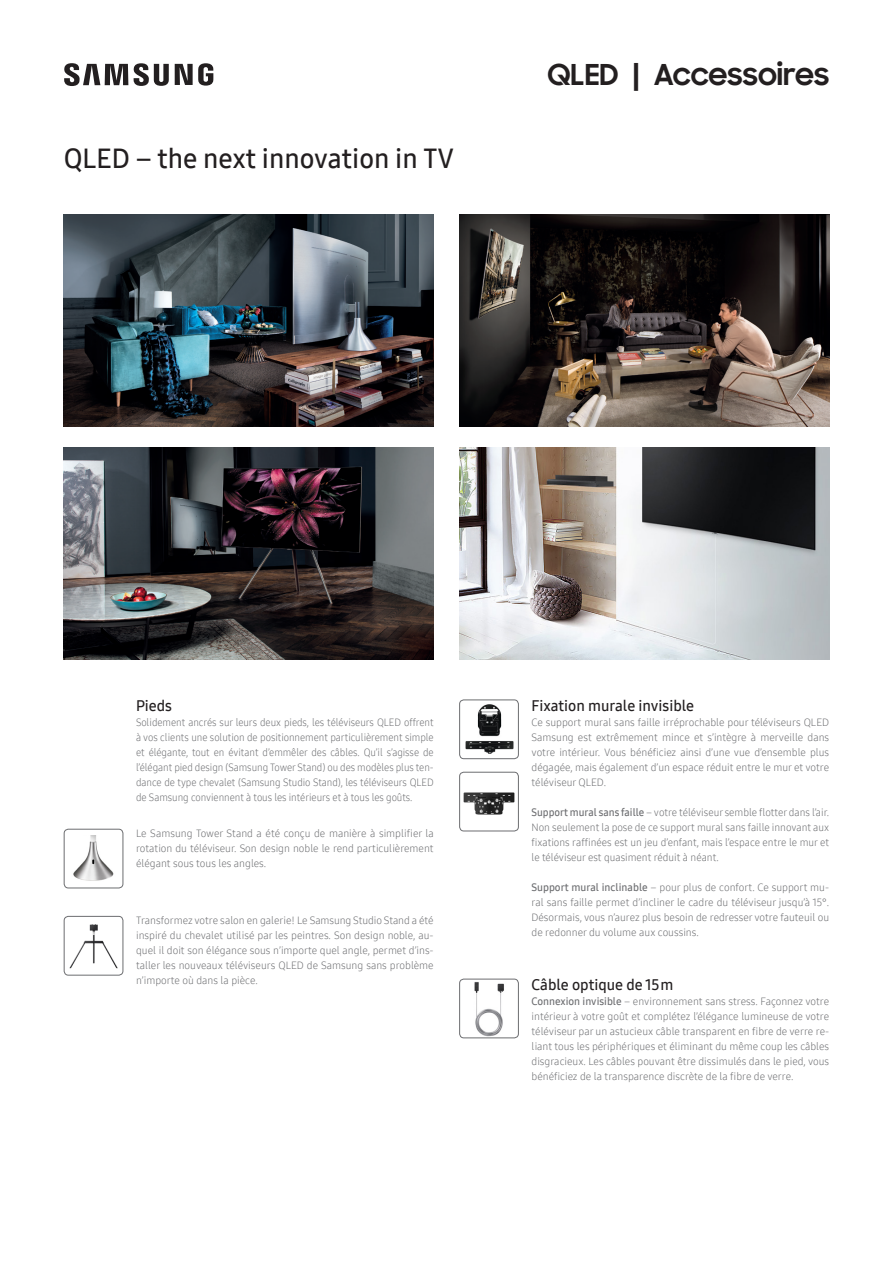
<style>
.page{position:relative;width:893px;height:1263px;background:#fff}
.page>*{position:absolute;margin:0;border:0;box-sizing:border-box;transform-origin:0 0}
.t1{font:700 29.25px "Samsung Sharp Sans";color:#231f20}
.Titel{font:27px "Samsung One 600";color:#231f20}
.Feature_Titel{font:15px "Samsung One 600";color:#231f20}
.Feature_Text{font:10.5px/15px "Samsung One 300";color:#6c6d70;text-align:justify}
.Feature_Text-2{font:10.5px/15px "Samsung One 300";color:#6c6d70;text-align:justify;scale:.95 1}
.s1{font-family:"Samsung One 600"}
</style>
<div class="page">
<svg style="left:64px;top:63px;width:149px;height:23px"></svg>
<img style="left:64px;top:215px;width:370px;height:211px">
<img style="left:64px;top:448px;width:370px;height:211px">
<img style="left:459px;top:215px;width:370px;height:211px">
<img style="left:459px;top:448px;width:370px;height:211px">
<div style="left:459px;top:699px;width:60px;height:60px;border:1px solid #6c6d70;border-radius:4px"></div>
<img style="left:465px;top:741px;width:49px;height:13px">
<img style="left:477px;top:704px;width:25px;height:33px">
<div style="left:459px;top:772px;width:60px;height:59px;border:1px solid #6c6d70;border-radius:4px"></div>
<img style="left:463px;top:792px;width:52px;height:23px">
<div style="left:64px;top:829px;width:59px;height:59px;border:1px solid #6c6d70;border-radius:4px"></div>
<img style="left:73px;top:835px;width:41px;height:46px">
<div style="left:64px;top:916px;width:59px;height:59px;border:1px solid #6c6d70;border-radius:4px"></div>
<img style="left:69px;top:924px;width:49px;height:45px">
<div style="left:459px;top:979px;width:60px;height:59px;border:1px solid #6c6d70;border-radius:4px"></div>
<img style="left:474px;top:982px;width:30px;height:54px">
<p class="Titel" style="left:64px;top:140px;width:392px">QLED – the next innovation in TV</p>
<h1 class="t1" style="left:548px;top:53px;width:283px">QLED | Accessoires</h1>
<p class="Feature_Titel" style="left:136px;top:696px;width:37px">Pieds</p>
<p class="Feature_Text-2" style="left:136px;top:715px;width:315px">Solidement ancrés sur leurs deux pieds, les téléviseurs QLED offrent à vos clients une solution de positionnement particulièrement simple et élégante, tout en évitant d’emmêler des câbles. Qu’il s’agisse de l’élégant pied design (Samsung Tower Stand) ou des modèles plus ten&shy;dance de type chevalet (Samsung Studio Stand), les téléviseurs QLED de Samsung conviennent à tous les intérieurs et à tous les goûts.</p>
<p class="Feature_Text" style="left:136px;top:826px;width:299px">Le Samsung Tower Stand a été conçu de manière à simplifier la rotation du téléviseur. Son design noble le rend particulièrement élégant sous tous les angles.</p>
<p class="Feature_Text" style="left:136px;top:913px;width:299px">Transformez votre salon en galerie! Le Samsung Studio Stand a été inspiré du chevalet utilisé par les peintres. Son design noble, au&shy;quel il doit son élégance sous n’importe quel angle, permet d’ins&shy;taller les nouveaux téléviseurs QLED de Samsung sans problème n’importe où dans la pièce.</p>
<p class="Feature_Titel" style="left:531px;top:696px;width:164px">Fixation murale invisible</p>
<p class="Feature_Text" style="left:531px;top:715px;width:299px">Ce support mural sans faille irréprochable pour téléviseurs QLED Samsung est extrêmement mince et s’intègre à merveille dans votre intérieur. Vous bénéficiez ainsi d’une vue d’ensemble plus dégagée, mais également d’un espace réduit entre le mur et votre téléviseur QLED.</p>
<p class="Feature_Text" style="left:531px;top:805px;width:299px"><span class="s1">Support mural sans faille</span> – votre téléviseur semble flotter dans l’air.<br>Non seulement la pose de ce support mural sans faille innovant aux fixations raffinées est un jeu d’enfant, mais l’espace entre le mur et le téléviseur est quasiment réduit à néant.</p>
<p class="Feature_Text" style="left:531px;top:880px;width:299px"><span class="s1">Support mural inclinable</span> – pour plus de confort. Ce support mu&shy;ral sans faille permet d’incliner le cadre du téléviseur jusqu’à 15°.<br>Désormais, vous n’aurez plus besoin de redresser votre fauteuil ou de redonner du volume aux coussins.</p>
<p class="Feature_Titel" style="left:531px;top:975px;width:143px">Câble optique de 15 m</p>
<p class="Feature_Text" style="left:531px;top:994px;width:299px"><span class="s1">Connexion invisible</span> – environnement sans stress. Façonnez votre intérieur à votre goût et complétez l’élégance lumineuse de votre téléviseur par un astucieux câble transparent en fibre de verre re&shy;liant tous les périphériques et éliminant du même coup les câbles disgracieux. Les câbles pouvant être dissimulés dans le pied, vous bénéficiez de la transparence discrète de la fibre de verre.</p>
</div>
